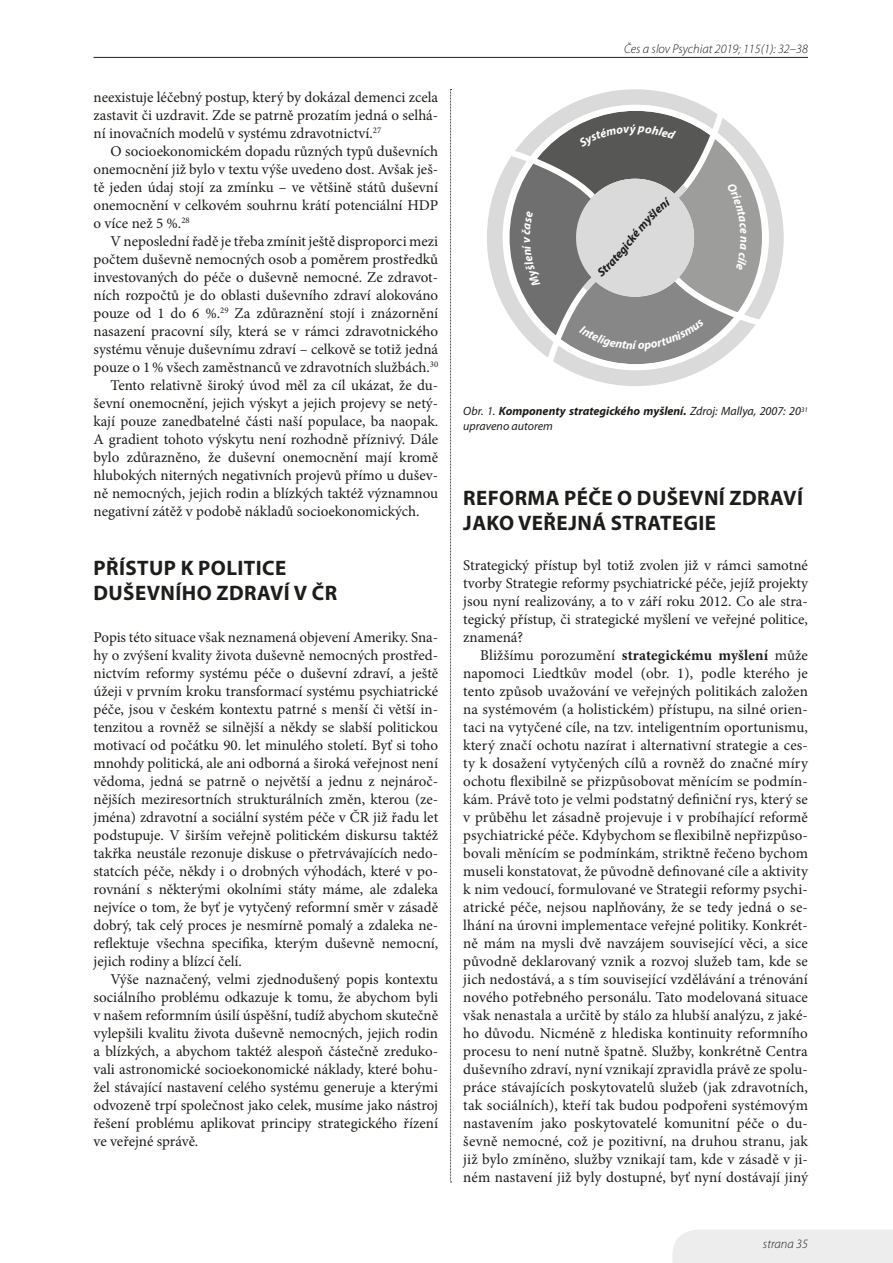
<style>
.page{position:relative;width:893px;height:1263px;background:#fff}
.page>*{position:absolute;margin:0;border:0;box-sizing:border-box;transform-origin:0 0}
.t1{font:700 21px/25.2px "Myriad Pro";letter-spacing:.02em;color:#1d1d1b}
.t2{font:15px/18px "Minion Pro";color:#1d1d1b;text-align:justify}
.t3{font:italic 300 12.75px "Myriad Pro";color:#1d1d1b}
.t4{font:italic 12px/14.4px "Myriad Pro";color:#1d1d1b}
.t5{font:italic 700 12px "Myriad Pro";color:#1d1d1b}
.s1{font-weight:700}
</style>
<div class="page">
<div style="left:672px;top:1230px;width:221px;height:33px;background:#ededed"></div>
<svg style="left:450px;top:89px;width:2px;height:1094px"></svg>
<hr style="left:94px;top:57px;width:714px;height:1px;background:#1d1d1b">
<svg style="left:487px;top:89px;width:297px;height:297px"></svg>
<p class="t2" style="left:94px;top:88px;width:346px">neexistuje léčebný postup, který by dokázal demenci zcela zastavit či uzdravit. Zde se patrně prozatím jedná o selhá&shy;ní inovačních modelů v systému zdravotnictví.<sup>27</sup></p>
<p class="t2" style="left:94px;top:142px;width:346px;text-indent:17px">O socioekonomickém dopadu různých typů duševních onemocnění již bylo v textu výše uvedeno dost. Avšak ješ&shy;tě jeden údaj stojí za zmínku – ve většině států duševní onemocnění v celkovém souhrnu krátí potenciální HDP o více než 5 %.<sup>28</sup></p>
<p class="t2" style="left:111px;top:232px;width:329px">V neposlední řadě je třeba zmínit ještě disproporci mezi</p>
<p class="t2" style="left:94px;top:250px;width:346px">počtem duševně nemocných osob a poměrem prostředků</p>
<p class="t2" style="left:94px;top:268px;width:346px">investovaných do péče o duševně nemocné. Ze zdravot-</p>
<p class="t2" style="left:94px;top:286px;width:346px">ních rozpočtů je do oblasti duševního zdraví alokováno</p>
<p class="t2" style="left:94px;top:304px;width:346px">pouze od 1 do 6 %.<sup>29</sup> Za zdůraznění stojí i znázornění</p>
<p class="t2" style="left:94px;top:322px;width:346px">nasazení pracovní síly, která se v rámci zdravotnického</p>
<p class="t2" style="left:94px;top:340px;width:346px">systému věnuje duševnímu zdraví – celkově se totiž jedná</p>
<p class="t2" style="left:94px;top:358px;width:346px">pouze o 1% všech zaměstnanců ve zdravotních službách.<sup>30</sup></p>
<p class="t2" style="left:111px;top:376px;width:329px">Tento relativně široký úvod měl za cíl ukázat, že du-</p>
<p class="t2" style="left:94px;top:394px;width:346px">ševní onemocnění, jejich výskyt a jejich projevy se netý-</p>
<p class="t2" style="left:94px;top:412px;width:346px">kají pouze zanedbatelné části naší populace, ba naopak.</p>
<p class="t2" style="left:94px;top:430px;width:346px">A gradient tohoto výskytu není rozhodně příznivý. Dále</p>
<p class="t2" style="left:94px;top:448px;width:346px">bylo zdůrazněno, že duševní onemocnění mají kromě</p>
<p class="t2" style="left:94px;top:466px;width:346px">hlubokých niterných negativních projevů přímo u dušev-</p>
<p class="t2" style="left:94px;top:484px;width:346px">ně nemocných, jejich rodin a blízkých taktéž významnou</p>
<p class="t2" style="left:94px;top:502px;width:327px">negativní zátěž v podobě nákladů socioekonomických.</p>
<h1 class="t1" style="left:94px;top:555px;width:243px">PŘÍSTUP K POLITICE<br>DUŠEVNÍHO ZDRAVÍ V ČR</h1>
<p class="t2" style="left:94px;top:628px;width:346px">Popis této situace však neznamená objevení Ameriky. Sna&shy;hy o zvýšení kvality života duševně nemocných prostřed&shy;nictvím reformy systému péče o duševní zdraví, a ještě úžeji v prvním kroku transformací systému psychiatrické péče, jsou v českém kontextu patrné s menší či větší in&shy;tenzitou a rovněž se silnější a někdy se slabší politickou motivací od počátku 90. let minulého století. Byť si toho mnohdy politická, ale ani odborná a široká veřejnost není vědoma, jedná se patrně o největší a jednu z nejnároč&shy;nějších meziresortních strukturálních změn, kterou (ze&shy;jména) zdravotní a sociální systém péče v ČR již řadu let podstupuje. V širším veřejně politickém diskursu taktéž takřka neustále rezonuje diskuse o přetrvávajících nedo&shy;statcích péče, někdy i o drobných výhodách, které v po&shy;rovnání s některými okolními státy máme, ale zdaleka nejvíce o tom, že byť je vytyčený reformní směr v zásadě dobrý, tak celý proces je nesmírně pomalý a zdaleka ne&shy;reflektuje všechna specifika, kterým duševně nemocní, jejich rodiny a blízcí čelí.</p>
<p class="t2" style="left:94px;top:970px;width:346px;text-indent:17px">Výše naznačený, velmi zjednodušený popis kontextu sociálního problému odkazuje k tomu, že abychom byli v našem reformním úsilí úspěšní, tudíž abychom skutečně vylepšili kvalitu života duševně nemocných, jejich rodin a blízkých, a abychom taktéž alespoň částečně zreduko&shy;vali astronomické socioekonomické náklady, které bohu&shy;žel stávající nastavení celého systému generuje a kterými odvozeně trpí společnost jako celek, musíme jako nástroj řešení problému aplikovat principy strategického řízení ve veřejné správě.</p>
<p class="t3" style="left:624px;top:42px;width:185px">Čes a slov Psychiat 2019; 115(1): 32–38</p>
<p class="t5" style="left:614px;top:247px;width:29px;rotate:-51deg">gické</p>
<p class="t4" style="left:463px;top:404px;width:346px">Obr. 1. <span class="s1">Komponenty strategického myšlení.</span> Zdroj: Mallya, 2007: 20<sup>31 </sup>upraveno autorem</p>
<h1 class="t1" style="left:463px;top:484px;width:341px">REFORMA PÉČE O DUŠEVNÍ ZDRAVÍ<br>JAKO VEŘEJNÁ STRATEGIE</h1>
<p class="t2" style="left:463px;top:556px;width:346px">Strategický přístup byl totiž zvolen již v rámci samotné tvorby Strategie reformy psychiatrické péče, jejíž projekty jsou nyní realizovány, a to v září roku 2012. Co ale stra&shy;tegický přístup, či strategické myšlení ve veřejné politice, znamená?</p>
<p class="t2" style="left:463px;top:646px;width:346px;text-indent:17px">Bližšímu porozumění <span class="s1">strategickému myšlení</span> může napomoci Liedtkův model (obr. 1), podle kterého je tento způsob uvažování ve veřejných politikách založen na systémovém (a holistickém) přístupu, na silné orien&shy;taci na vytyčené cíle, na tzv. inteligentním oportunismu, který značí ochotu nazírat i alternativní strategie a ces&shy;ty k dosažení vytyčených cílů a rovněž do značné míry ochotu flexibilně se přizpůsobovat měnícím se podmín&shy;kám. Právě toto je velmi podstatný definiční rys, který se v průběhu let zásadně projevuje i v probíhající reformě psychiatrické péče. Kdybychom se flexibilně nepřizpůso&shy;bovali měnícím se podmínkám, striktně řečeno bychom museli konstatovat, že původně definované cíle a aktivity k nim vedoucí, formulované ve Strategii reformy psychi&shy;atrické péče, nejsou naplňovány, že se tedy jedná o se&shy;lhání na úrovni implementace veřejné politiky. Konkrét&shy;ně mám na mysli dvě navzájem související věci, a sice původně deklarovaný vznik a rozvoj služeb tam, kde se jich nedostává, a s tím související vzdělávání a trénování nového potřebného personálu. Tato modelovaná situace však nenastala a určitě by stálo za hlubší analýzu, z jaké&shy;ho důvodu. Nicméně z hlediska kontinuity reformního procesu to není nutně špatně. Služby, konkrétně Centra duševního zdraví, nyní vznikají zpravidla právě ze spolu&shy;práce stávajících poskytovatelů služeb (jak zdravotních, tak sociálních), kteří tak budou podpořeni systémovým nastavením jako poskytovatelé komunitní péče o du&shy;ševně nemocné, což je pozitivní, na druhou stranu, jak již bylo zmíněno, služby vznikají tam, kde v zásadě v ji&shy;ném nastavení již byly dostupné, byť nyní dostávají jiný</p>
<p class="t3" style="left:763px;top:1237px;width:47px">strana 35</p>
</div>
